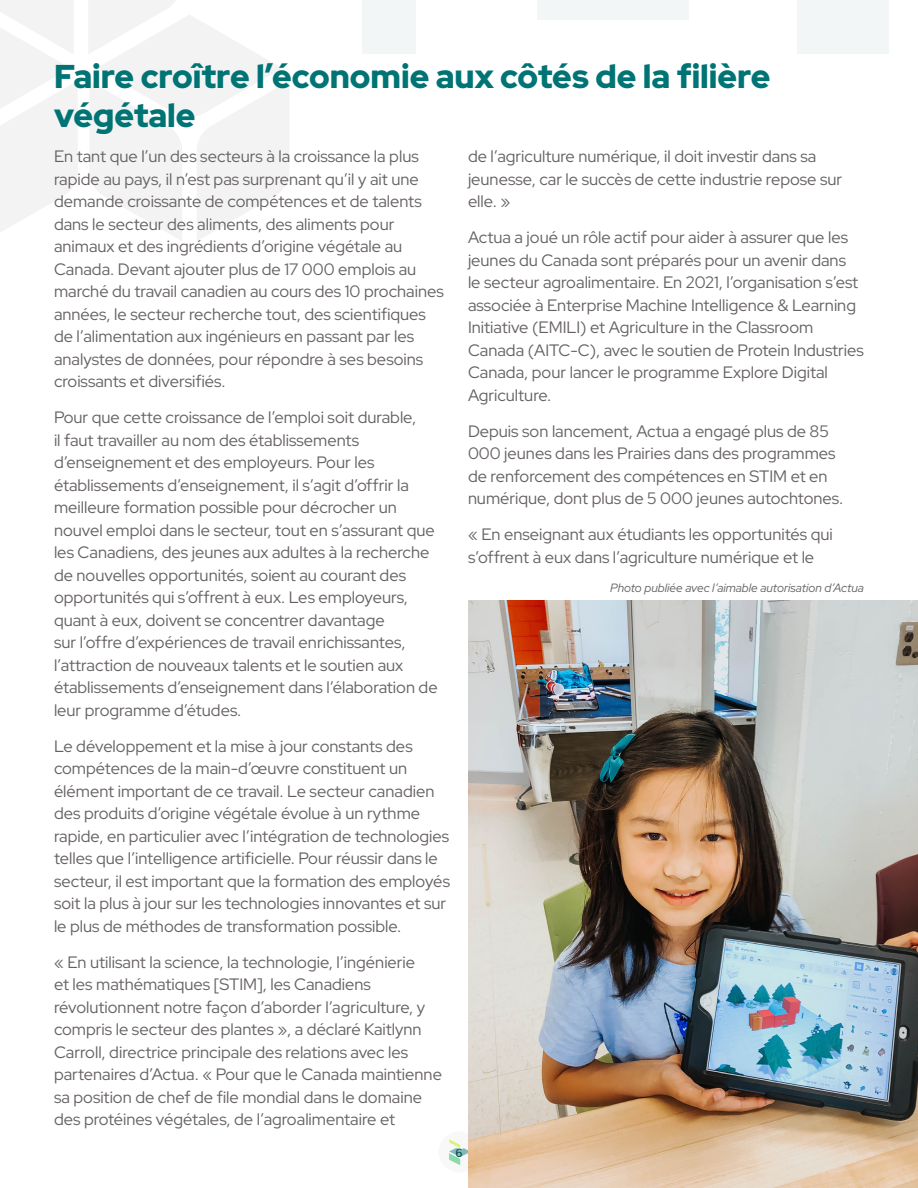
<style>
.page{position:relative;width:918px;height:1188px;background:#fff}
.page>*{position:absolute;margin:0;border:0;box-sizing:border-box;transform-origin:0 0}
.Headline{font:900 33px/39.6px "Red Hat Display";color:#007475}
.Body{font:16.5px/22.5px "Red Hat Display";color:#656160}
.Cutline{font:italic 12px "Red Hat Display";color:#656160}
.t1{font:12px "Gibson";color:#034c4e}
</style>
<div class="page">
<div style="left:438px;top:1131px;width:42px;height:42px;background:#f2f2f2;border-radius:50%"></div>
<svg style="left:449px;top:1139px;width:19px;height:26px"></svg>
<svg style="left:0;top:0;width:77px;height:232px"></svg>
<svg style="left:89px;top:0;width:200px;height:241px"></svg>
<div style="left:538px;top:0;width:151px;height:20px;background:#f3f6f7"></div>
<div style="left:797px;top:0;width:91px;height:54px;background:#f3f6f7"></div>
<div style="left:362px;top:0;width:53px;height:54px;background:#f3f6f7"></div>
<img style="left:468px;top:601px;width:450px;height:587px">
<p class="Headline" style="left:54px;top:55px;width:718px">Faire croître l’économie aux côtés de la filière végétale</p>
<p class="Body" style="left:54px;top:145px;width:391px">En tant que l’un des secteurs à la croissance la plus rapide au pays, il n’est pas surprenant qu’il y ait une demande croissante de compétences et de talents dans le secteur des aliments, des aliments pour animaux et des ingrédients d’origine végétale au Canada. Devant ajouter plus de 17 000 emplois au marché du travail canadien au cours des 10 prochaines années, le secteur recherche tout, des scientifiques de l’alimentation aux ingénieurs en passant par les analystes de données, pour répondre à ses besoins croissants et diversifiés.</p>
<p class="Body" style="left:54px;top:406px;width:385px">Pour que cette croissance de l’emploi soit durable,<br>il faut travailler au nom des établissements d’enseignement et des employeurs. Pour les établissements d’enseignement, il s’agit d’offrir la meilleure formation possible pour décrocher un nouvel emploi dans le secteur, tout en s’assurant que les Canadiens, des jeunes aux adultes à la recherche de nouvelles opportunités, soient au courant des opportunités qui s’offrent à eux. Les employeurs, quant à eux, doivent se concentrer davantage<br>sur l’offre d’expériences de travail enrichissantes, l’attraction de nouveaux talents et le soutien aux établissements d’enseignement dans l’élaboration de leur programme d’études.</p>
<p class="Body" style="left:54px;top:734px;width:398px">Le développement et la mise à jour constants des compétences de la main-d’œuvre constituent un élément important de ce travail. Le secteur canadien des produits d’origine végétale évolue à un rythme rapide, en particulier avec l’intégration de technologies telles que l’intelligence artificielle. Pour réussir dans le secteur, il est important que la formation des employés soit la plus à jour sur les technologies innovantes et sur le plus de méthodes de transformation possible.</p>
<p class="Body" style="left:54px;top:950px;width:390px">« En utilisant la science, la technologie, l’ingénierie<br>et les mathématiques [STIM], les Canadiens révolutionnent notre façon d’aborder l’agriculture, y compris le secteur des plantes », a déclaré Kaitlynn Carroll, directrice principale des relations avec les partenaires d’Actua. « Pour que le Canada maintienne sa position de chef de file mondial dans le domaine des protéines végétales, de l’agroalimentaire et</p>
<p class="Body" style="left:468px;top:145px;width:376px">de l’agriculture numérique, il doit investir dans sa jeunesse, car le succès de cette industrie repose sur elle. »</p>
<p class="Body" style="left:468px;top:226px;width:397px">Actua a joué un rôle actif pour aider à assurer que les jeunes du Canada sont préparés pour un avenir dans<br>le secteur agroalimentaire. En 2021, l’organisation s’est associée à Enterprise Machine Intelligence &amp; Learning Initiative (EMILI) et Agriculture in the Classroom Canada (AITC-C), avec le soutien de Protein Industries Canada, pour lancer le programme Explore Digital Agriculture.</p>
<p class="Body" style="left:468px;top:419px;width:377px">Depuis son lancement, Actua a engagé plus de 85<br>000 jeunes dans les Prairies dans des programmes de renforcement des compétences en STIM et en numérique, dont plus de 5 000 jeunes autochtones.</p>
<p class="Body" style="left:468px;top:523px;width:366px">« En enseignant aux étudiants les opportunités qui s’offrent à eux dans l’agriculture numérique et le</p>
<p class="Cutline" style="left:610px;top:580px;width:255px">Photo publiée avec l’aimable autorisation d’Actua</p>
<p class="t1" style="left:455px;top:1146px;width:9px">6</p>
</div>
